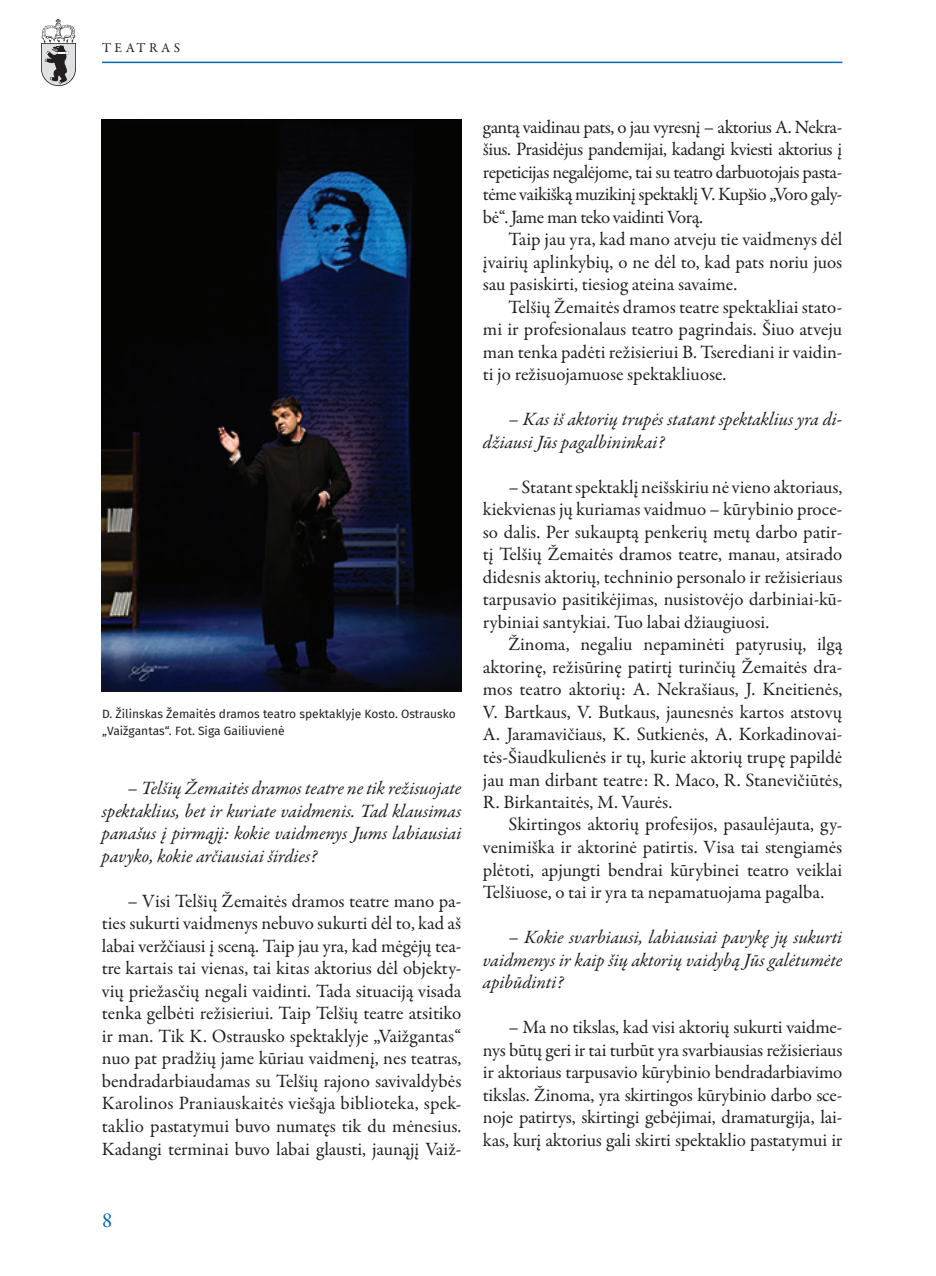
<style>
.page{position:relative;width:936px;height:1276px;background:#fff}
.page>*{position:absolute;margin:0;border:0;box-sizing:border-box;transform-origin:0 0}
.t1{font:21px "Garamond Premr Pro";color:#0168ad}
.t2{font:18.9px/22.5px "Garamond Premr Pro";letter-spacing:-.005em;color:#231f20;text-align:justify}
.t3{font:italic 18.9px/22.5px "Garamond Premr Pro";letter-spacing:-.005em;color:#231f20;text-align:justify}
.t4{font:13.5px "Garamond Premr Pro";letter-spacing:.255em;color:#231f20}
.t5{font:12px/16.5px "Fira Sans";color:#231f20}
</style>
<div class="page">
<img style="left:41px;top:19px;width:35px;height:67px">
<hr style="left:102px;top:62px;width:740px;height:1px;background:#0168ad">
<img style="left:102px;top:119px;width:359px;height:572px">
<p class="t4" style="left:102px;top:39px;width:79px">TEATRAS</p>
<p class="t5" style="left:102px;top:706px;width:355px">D. Žilinskas Žemaitės dramos teatro spektaklyje Kosto. Ostrausko „Vaižgantas“. Fot. Siga Gailiuvienė</p>
<p class="t3" style="left:102px;top:778px;width:361px;text-indent:26px">– Telšių Žemaitės dramos teatre ne tik režisuojate spektaklius, bet ir kuriate vaidmenis. Tad klausimas panašus į pirmąjį: kokie vaidmenys Jums labiausiai pavyko, kokie arčiausiai širdies?</p>
<p class="t2" style="left:102px;top:890px;width:361px;text-indent:26px">– Visi Telšių Žemaitės dramos teatre mano pa&shy;ties sukurti vaidmenys nebuvo sukurti dėl to, kad aš labai veržčiausi į sceną. Taip jau yra, kad mėgėjų tea&shy;tre kartais tai vienas, tai kitas aktorius dėl objekty&shy;vių priežasčių negali vaidinti. Tada situaciją visada tenka gelbėti režisieriui. Taip Telšių teatre atsitiko ir man. Tik K. Ostrausko spektaklyje „Vaižgantas“ nuo pat pradžių jame kūriau vaidmenį, nes teatras, bendradarbiaudamas su Telšių rajono savivaldybės Karolinos Praniauskaitės viešąja biblioteka, spek&shy;taklio pastatymui buvo numatęs tik du mėnesius.<br>Kadangi terminai buvo labai glausti, jaunąjį Vaiž-</p>
<p class="t2" style="left:483px;top:116px;width:361px">gantą vaidinau pats, o jau vyresnį – aktorius A. Nekra&shy;šius. Prasidėjus pandemijai, kadangi kviesti aktorius į repeticijas negalėjome, tai su teatro darbuotojais pasta&shy;tėme vaikišką muzikinį spektaklį V. Kupšio „Voro galy&shy;bė“. Jame man teko vaidinti Vorą.</p>
<p class="t2" style="left:483px;top:228px;width:361px;text-indent:26px">Taip jau yra, kad mano atveju tie vaidmenys dėl įvairių aplinkybių, o ne dėl to, kad pats noriu juos sau pasiskirti, tiesiog ateina savaime.</p>
<p class="t2" style="left:483px;top:296px;width:361px;text-indent:26px">Telšių Žemaitės dramos teatre spektakliai stato&shy;mi ir profesionalaus teatro pagrindais. Šiuo atveju man tenka padėti režisieriui B. Tserediani ir vaidin&shy;ti jo režisuojamuose spektakliuose.</p>
<p class="t3" style="left:483px;top:409px;width:361px;text-indent:26px">– Kas iš aktorių trupės statant spektaklius yra di&shy;džiausi Jūs pagalbininkai?</p>
<p class="t2" style="left:483px;top:476px;width:361px;text-indent:26px">– Statant spektaklį neišskiriu nė vieno aktoriaus, kiekvienas jų kuriamas vaidmuo – kūrybinio proce&shy;so dalis. Per sukauptą penkerių metų darbo patir&shy;tį Telšių Žemaitės dramos teatre, manau, atsirado didesnis aktorių, techninio personalo ir režisieriaus tarpusavio pasitikėjimas, nusistovėjo darbiniai-kū&shy;rybiniai santykiai. Tuo labai džiaugiuosi.</p>
<p class="t2" style="left:483px;top:633px;width:361px;text-indent:26px">Žinoma, negaliu nepaminėti patyrusių, ilgą aktorinę, režisūrinę patirtį turinčių Žemaitės dra&shy;mos teatro aktorių: A. Nekrašiaus, J. Kneitienės, V. Bartkaus, V. Butkaus, jaunesnės kartos atstovų A. Jaramavičiaus, K. Sutkienės, A. Korkadinovai&shy;tės-Šiaudkulienės ir tų, kurie aktorių trupę papildė jau man dirbant teatre: R. Maco, R. Stanevičiūtės, R. Birkantaitės, M. Vaurės.</p>
<p class="t2" style="left:483px;top:813px;width:361px;text-indent:26px">Skirtingos aktorių profesijos, pasaulėjauta, gy&shy;venimiška ir aktorinė patirtis. Visa tai stengiamės plėtoti, apjungti bendrai kūrybinei teatro veiklai Telšiuose, o tai ir yra ta nepamatuojama pagalba.</p>
<p class="t3" style="left:483px;top:927px;width:361px;text-indent:26px">– Kokie svarbiausi, labiausiai pavykę jų sukurti vaidmenys ir kaip šių aktorių vaidybą Jūs galėtumėte apibūdinti?</p>
<p class="t2" style="left:483px;top:1016px;width:361px;text-indent:26px">– Ma no tikslas, kad visi aktorių sukurti vaidme&shy;nys būtų geri ir tai turbūt yra svarbiausias režisieriaus ir aktoriaus tarpusavio kūrybinio bendradarbiavimo tikslas. Žinoma, yra skirtingos kūrybinio darbo sce&shy;noje patirtys, skirtingi gebėjimai, dramaturgija, lai&shy;kas, kurį aktorius gali skirti spektaklio pastatymui ir</p>
<p class="t1" style="left:102px;top:1208px;width:12px">8</p>
</div>
